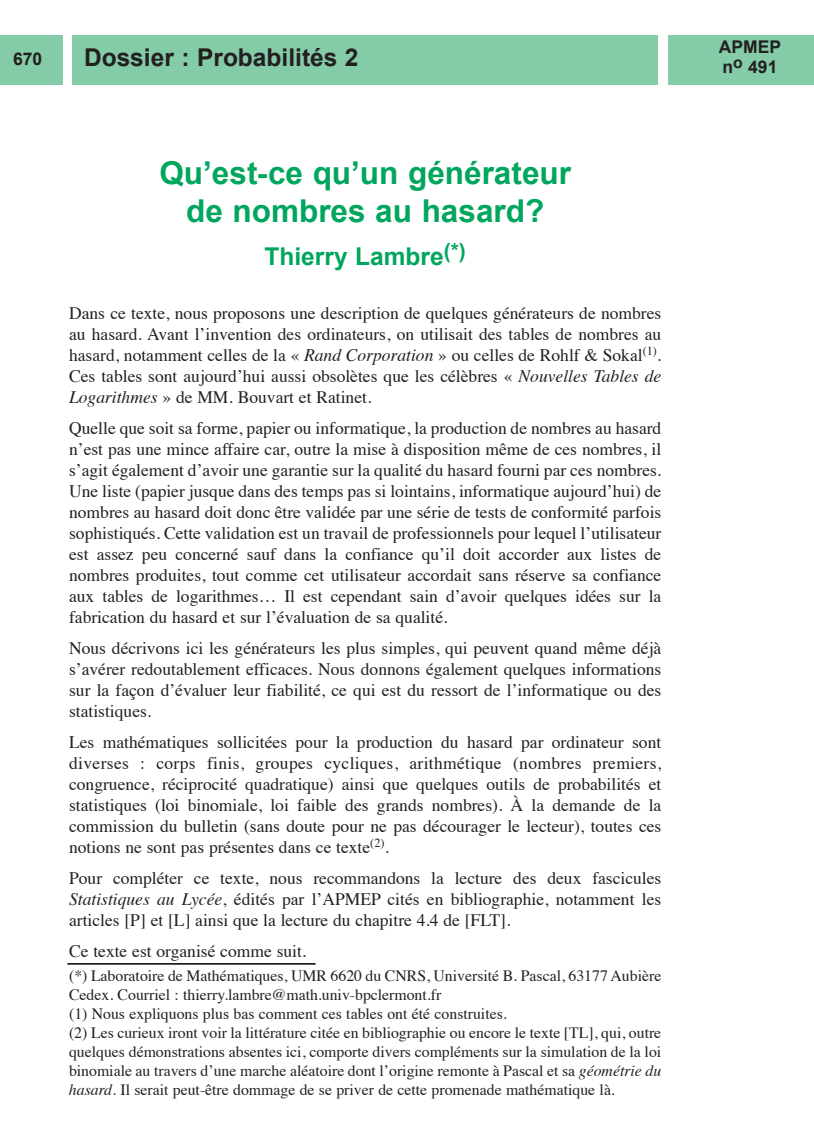
<style>
.page{position:relative;width:814px;height:1130px;background:#fff}
.page>*{position:absolute;margin:0;border:0;box-sizing:border-box;transform-origin:0 0}
.t1{font:700 31.5px/37.8px "Arial";color:#00a65e;text-align:center}
.t2{font:700 24.5px "Arial";color:#231f20}
.t3{font:700 24.5px "Arial";color:#00a65e}
.t4{font:17.5px/21px "Times";color:#231f20;text-align:justify}
.t5{font:700 17.5px/19.6px "Arial";color:#231f20}
.t6{font:15.75px/18.9px "Times";color:#231f20}
.s1{font-style:italic}
</style>
<div class="page">
<div style="left:0;top:36px;width:62px;height:49px;background:#84cba7"></div>
<div style="left:72px;top:36px;width:586px;height:49px;background:#84cba7"></div>
<div style="left:668px;top:36px;width:145px;height:49px;background:#84cba7"></div>
<hr style="left:67px;top:962px;width:248px;height:2px;background:#231f20">
<p class="t5" style="left:13px;top:51px;width:31px">670</p>
<h2 class="t2" style="left:84px;top:48px;width:276px">Dossier : Probabilités 2</h2>
<p class="t5" style="left:718px;top:39px;width:64px">APMEP n<sup>o</sup> 491</p>
<h1 class="t1" style="left:159px;top:157px;width:413px">Qu’est-ce qu’un générateur de nombres au hasard?</h1>
<h2 class="t3" style="left:264px;top:247px;width:203px">Thierry Lambre<sup>(*)</sup></h2>
<p class="t4" style="left:69px;top:305px;width:593px">Dans ce texte, nous proposons une description de quelques générateurs de nombres au hasard. Avant l’invention des ordinateurs, on utilisait des tables de nombres au hasard, notamment celles de la « <span class="s1">Rand Corporation</span> » ou celles de Rohlf &amp; Sokal<sup>(1)</sup>.<br>Ces tables sont aujourd’hui aussi obsolètes que les célèbres « <span class="s1">Nouvelles Tables de Logarithmes</span> » de MM. Bouvart et Ratinet.</p>
<p class="t4" style="left:69px;top:419px;width:593px">Quelle que soit sa forme, papier ou informatique, la production de nombres au hasard n’est pas une mince affaire car, outre la mise à disposition même de ces nombres, il s’agit également d’avoir une garantie sur la qualité du hasard fourni par ces nombres.<br>Une liste (papier jusque dans des temps pas si lointains, informatique aujourd’hui) de nombres au hasard doit donc être validée par une série de tests de conformité parfois sophistiqués. Cette validation est un travail de professionnels pour lequel l’utilisateur est assez peu concerné sauf dans la confiance qu’il doit accorder aux listes de nombres produites, tout comme cet utilisateur accordait sans réserve sa confiance aux tables de logarithmes… Il est cependant sain d’avoir quelques idées sur la fabrication du hasard et sur l’évaluation de sa qualité.</p>
<p class="t4" style="left:69px;top:639px;width:593px">Nous décrivons ici les générateurs les plus simples, qui peuvent quand même déjà s’avérer redoutablement efficaces. Nous donnons également quelques informations sur la façon d’évaluer leur fiabilité, ce qui est du ressort de l’informatique ou des statistiques.</p>
<p class="t4" style="left:69px;top:733px;width:593px">Les mathématiques sollicitées pour la production du hasard par ordinateur sont diverses : corps finis, groupes cycliques, arithmétique (nombres premiers, congruence, réciprocité quadratique) ainsi que quelques outils de probabilités et statistiques (loi binomiale, loi faible des grands nombres). À la demande de la commission du bulletin (sans doute pour ne pas décourager le lecteur), toutes ces notions ne sont pas présentes dans ce texte<sup>(2)</sup>.</p>
<p class="t4" style="left:69px;top:869px;width:593px">Pour compléter ce texte, nous recommandons la lecture des deux fascicules <span class="s1">Statistiques au Lycée</span>, édités par l’APMEP cités en bibliographie, notamment les articles [P] et [L] ainsi que la lecture du chapitre 4.4 de [FLT].</p>
<p class="t4" style="left:69px;top:942px;width:239px">Ce texte est organisé comme suit.</p>
<p class="t6" style="left:69px;top:968px;width:593px">(*) Laboratoire de Mathématiques, UMR 6620 du CNRS, Université B. Pascal, 63177 Aubière Cedex. Courriel : thierry.lambre@math.univ-bpclermont.fr<br>(1) Nous expliquons plus bas comment ces tables ont été construites.<br>(2) Les curieux iront voir la littérature citée en bibliographie ou encore le texte [TL], qui, outre quelques démonstrations absentes ici, comporte divers compléments sur la simulation de la loi binomiale au travers d’une marche aléatoire dont l’origine remonte à Pascal et sa <span class="s1">géométrie du hasard</span>. Il serait peut-être dommage de se priver de cette promenade mathématique là.</p>
</div>
